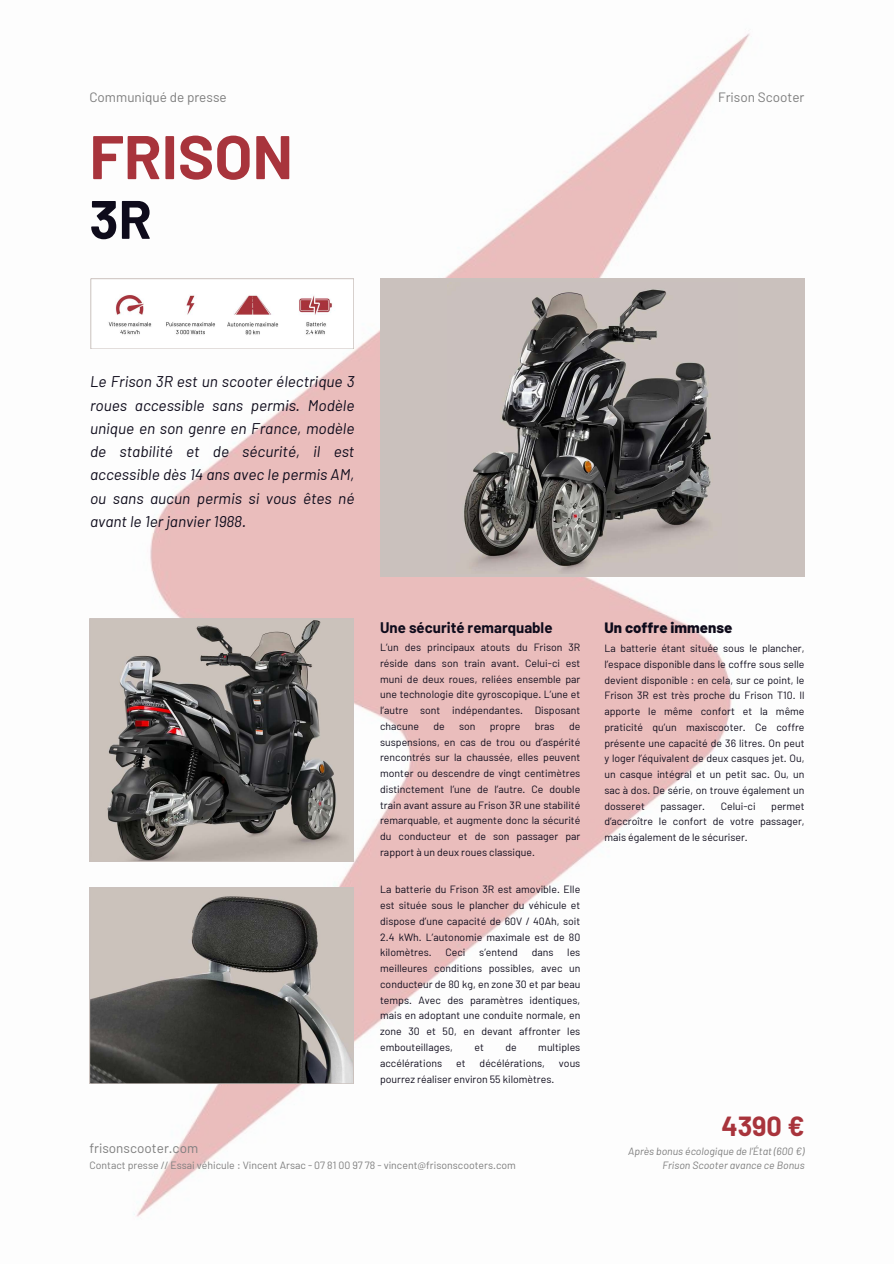
<style>
.page{position:relative;width:894px;height:1264px;background:#fff}
.page>*{position:absolute;margin:0;border:0;box-sizing:border-box;transform-origin:0 0}
.t1{font:700 61.5px "Barlow";color:#a8343c}
.t2{font:700 54px "Barlow";color:#0e0b1b}
.t3{font:700 27px "Barlow";color:#a8343c}
.t4{font:italic 15.5px/23.2px "Barlow";color:#0e0b1b;text-align:justify}
.t5{font:700 15px "Barlow";color:#0e0b1b}
.t6{font:800 15px "Barlow";color:#0e0b1b}
.t7{font:13.5px "Barlow";color:#7d7d7d}
.t8{font:10.5px/15.8px "Barlow";color:#0e0b1b;text-align:justify}
.t9{font:10.5px "Barlow";color:#7d7d7d}
.t10{font:italic 10.5px/14px "Barlow";color:#7d7d7d;text-align:right}
</style>
<div class="page">
<img style="left:89px;top:33px;width:716px;height:1184px">
<svg style="left:89px;top:618px;width:264px;height:243px"></svg>
<svg style="left:89px;top:887px;width:264px;height:196px"></svg>
<svg style="left:91px;top:279px;width:262px;height:70px"></svg>
<div style="left:380px;top:279px;width:424px;height:298px;background:#cac1bd"></div>
<img style="left:464px;top:289px;width:247px;height:284px">
<p class="t7" style="left:89px;top:88px;width:139px">Communiqué de presse</p>
<p class="t7" style="left:717px;top:88px;width:88px">Frison Scooter</p>
<h1 class="t1" style="left:89px;top:118px;width:205px">FRISON</h1>
<h2 class="t2" style="left:89px;top:185px;width:64px">3R</h2>
<p class="t4" style="left:90px;top:369px;width:266px">Le Frison 3R est un scooter électrique 3 roues accessible sans permis. Modèle unique en son genre en France, modèle de stabilité et de sécurité, il est accessible dès 14 ans avec le permis AM, ou sans aucun permis si vous êtes né avant le 1er janvier 1988.</p>
<h3 class="t5" style="left:380px;top:618px;width:174px">Une sécurité remarquable</h3>
<p class="t8" style="left:380px;top:639px;width:202px">L’un des principaux atouts du Frison 3R réside dans son train avant. Celui-ci est muni de deux roues, reliées ensemble par une technologie dite gyroscopique. L’une et l’autre sont indépendantes. Disposant chacune</p>
<p class="t8" style="left:380px;top:717px;width:202px;text-indent:189px">de suspensions, en cas de trou ou d’aspérité rencontrés sur la chaussée, elles peuvent monter ou descendre de vingt centimètres distinctement l’une de l’autre. Ce double train avant assure au Frison 3R une stabilité remarquable, et augmente donc la sécurité du conducteur et de son passager par rapport à un deux roues classique.</p>
<p class="t8" style="left:380px;top:881px;width:202px">La batterie du Frison 3R est amovible. Elle est située sous le plancher du véhicule et dispose d’une capacité de 60V / 40Ah, soit 2.4 kWh. L’autonomie maximale est de 80 kilomètres.</p>
<p class="t8" style="left:433px;top:717px;width:13px">de</p>
<p class="t8" style="left:459px;top:717px;width:18px">son</p>
<p class="t8" style="left:489px;top:717px;width:32px">propre</p>
<p class="t8" style="left:534px;top:717px;width:21px">bras</p>
<p class="t8" style="left:445px;top:944px;width:22px">Ceci</p>
<p class="t8" style="left:479px;top:944px;width:40px">s’entend</p>
<p class="t8" style="left:531px;top:944px;width:23px">dans</p>
<p class="t8" style="left:380px;top:944px;width:202px;text-indent:187px">les meilleures conditions possibles, avec un conducteur de 80 kg, en zone 30 et par beau temps. Avec des paramètres identiques, mais en adoptant une conduite normale, en zone 30 et 50, en devant affronter les embouteillages,</p>
<p class="t8" style="left:474px;top:1038px;width:11px">et</p>
<p class="t8" style="left:505px;top:1038px;width:13px">de</p>
<p class="t8" style="left:538px;top:1038px;width:44px">multiples</p>
<p class="t8" style="left:380px;top:1054px;width:63px">accélérations</p>
<p class="t8" style="left:456px;top:1054px;width:11px">et</p>
<p class="t8" style="left:479px;top:1054px;width:67px">décélérations,</p>
<p class="t8" style="left:558px;top:1054px;width:23px">vous</p>
<p class="t8" style="left:380px;top:1070px;width:176px">pourrez réaliser environ 55 kilomètres.</p>
<p class="t7" style="left:89px;top:1139px;width:110px">frisonscooter.com</p>
<p class="t9" style="left:89px;top:1158px;width:428px">Contact presse // Essai véhicule : Vincent Arsac - 07 81 00 97 78 - vincent@frisonscooters.com</p>
<h3 class="t6" style="left:604px;top:618px;width:129px">Un coffre immense</h3>
<p class="t8" style="left:604px;top:640px;width:202px">La batterie étant située sous le plancher, l’espace disponible dans le coffre sous selle devient disponible : en cela, sur ce point, le Frison 3R est très proche du Frison T10. Il apporte le même confort et la même praticité qu’un maxiscooter. Ce coffre présente une capacité de 36 litres. On peut y loger l’équivalent de deux casques jet. Ou, un casque intégral et un petit sac. Ou, un sac à dos. De série, on trouve également un dosseret</p>
<p class="t8" style="left:660px;top:797px;width:46px">passager.</p>
<p class="t8" style="left:720px;top:797px;width:36px">Celui-ci</p>
<p class="t8" style="left:604px;top:797px;width:202px;text-indent:167px">permet d’accroître le confort de votre passager, mais également de le sécuriser.</p>
<h3 class="t3" style="left:721px;top:1108px;width:85px">4390 €</h3>
<p class="t10" style="left:628px;top:1143px;width:178px">Après bonus écologique de l’État (600 €)<br>Frison Scooter avance ce Bonus</p>
</div>
